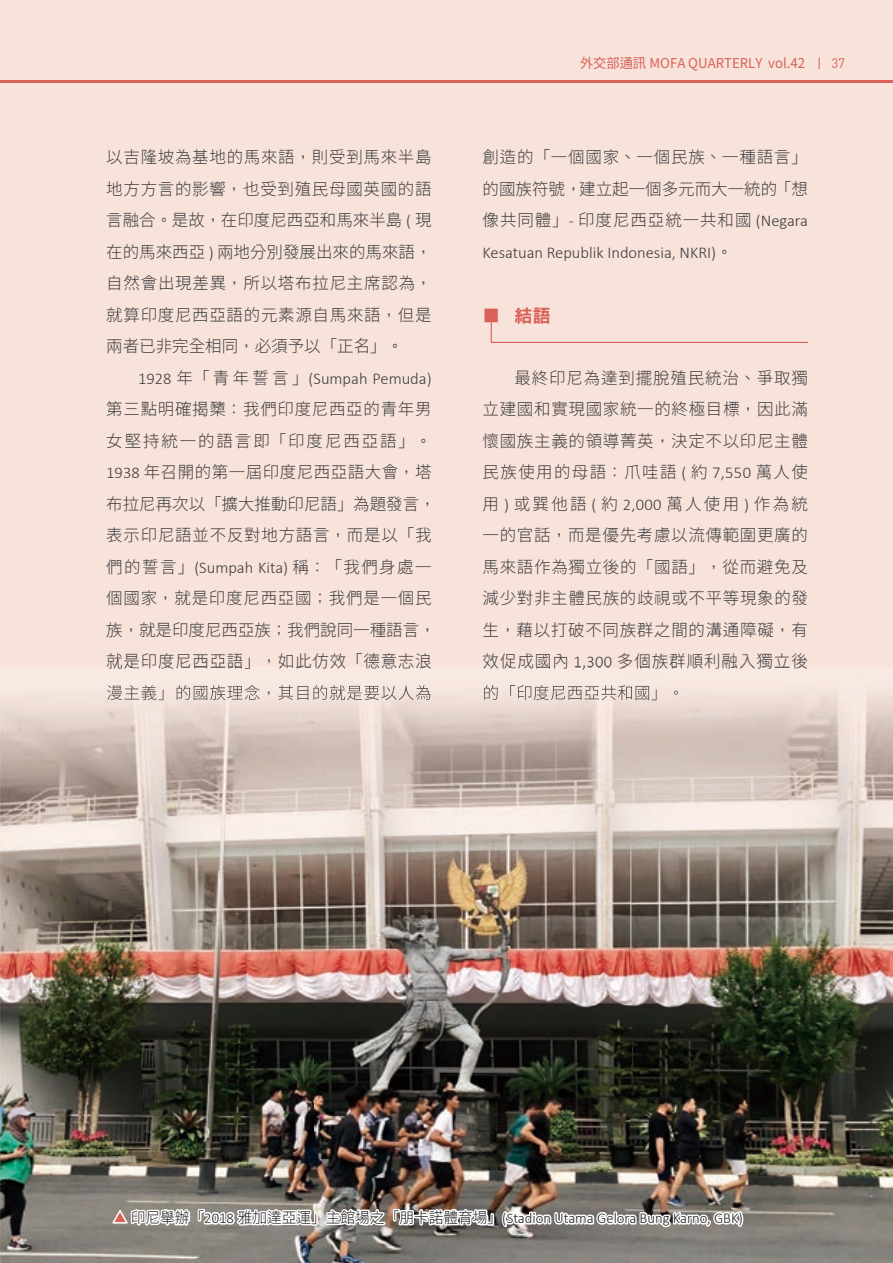
<style>
.page{position:relative;width:893px;height:1263px;background:#f8e3db}
.page>*{position:absolute;margin:0;border:0;box-sizing:border-box;transform-origin:0 0}
.t1{font:18px "DF Hei Std W9";color:#d86158}
.t2{font:300 16.5px/31.5px "Taipei Sans TC Beta";letter-spacing:.04em;color:#3e3e3f;text-align:justify}
.t3{font:300 16.5px "Calibri";color:#3e3e3f}
.t4{font:300 15px "Calibri";color:#231f20}
.t5{font:13.5px "Taipei Sans TC Beta";color:#d86158}
.s1{font-family:"Calibri"}
.s2{font-family:"Taipei Sans TC Beta"}
.s3{font-family:"DIN Pro"}
</style>
<div class="page">
<svg style="left:490px;top:313px;width:318px;height:30px"></svg>
<img style="left:0;top:678px;width:893px;height:585px">
<img style="left:892px;top:1123px;width:1px;height:129px">
<img style="left:892px;top:989px;width:1px;height:121px">
<img style="left:109px;top:668px;width:322px;height:1px">
<img style="left:107px;top:685px;width:323px;height:15px">
<img style="left:483px;top:668px;width:84px;height:1px">
<img style="left:619px;top:668px;width:188px;height:1px">
<img style="left:484px;top:685px;width:194px;height:15px">
<hr style="left:0;top:81px;width:893px;height:2px;background:#d86158">
<img style="left:111px;top:998px;width:634px;height:239px">
<p class="t2" style="left:106px;top:142px;width:327px">以吉隆坡為基地的馬來語，則受到馬來半島地方方言的影響，也受到殖民母國英國的語言融合。是故，在印度尼西亞和馬來半島 <span class="s1">(</span> 現在的馬來西亞 <span class="s1">)</span> 兩地分別發展出來的馬來語，自然會出現差異，所以塔布拉尼主席認為，就算印度尼西亞語的元素源自馬來語，但是兩者已非完全相同，必須予以「正名」。</p>
<p class="t3" style="left:138px;top:368px;width:295px">1928 <span class="s2">年「青年誓言」</span>(Sumpah Pemuda)</p>
<p class="t2" style="left:106px;top:394px;width:331px;text-align:left">第三點明確揭櫫：我們印度尼西亞的青年男女堅持統一的語言即「印度尼西亞語」。<br><span class="s1">1938</span> 年召開的第一屆印度尼西亞語大會，塔布拉尼再次以「擴大推動印尼語」為題發言，表示印尼語並不反對地方語言，而是以「我們的誓言」<span class="s1">(Sumpah Kita)</span> 稱：「我們身處一個國家，就是印度尼西亞國；我們是一個民族，就是印度尼西亞族；我們說同一種語言，就是印度尼西亞語」，如此仿效「德意志浪</p>
<p class="t5" style="left:580px;top:56px;width:267px">外交部通訊 MOFA QUARTERLY vol.42 <span class="s3">| 37</span></p>
<p class="t2" style="left:483px;top:142px;width:327px">創造的「一個國家、一個民族、一種語言」的國族符號，建立起一個多元而大一統的「想像共同體」<span class="s1">-</span> 印度尼西亞統一共和國 <span class="s1">(Negara</span></p>
<p class="t3" style="left:483px;top:242px;width:251px">Kesatuan Republik Indonesia, NKRI)<span class="s2">。</span></p>
<p class="t1" style="left:483px;top:306px;width:70px">■ 結語</p>
<p class="t2" style="left:483px;top:362px;width:327px;text-indent:32px">最終印尼為達到擺脫殖民統治、爭取獨立建國和實現國家統一的終極目標，因此滿懷國族主義的領導菁英，決定不以印尼主體民族使用的母語：爪哇語 <span class="s1">(</span> 約 <span class="s1">7,550</span> 萬人使用 <span class="s1">)</span> 或巽他語 <span class="s1">(</span> 約 <span class="s1">2,000</span> 萬人使用 <span class="s1">)</span> 作為統一的官話，而是優先考慮以流傳範圍更廣的馬來語作為獨立後的「國語」，從而避免及減少對非主體民族的歧視或不平等現象的發生，藉以打破不同族群之間的溝通障礙，有效促成國內 <span class="s1">1,300</span> 多個族群順利融入獨立後</p>
<p class="t4" style="left:131px;top:1209px;width:614px"><span class="s2">印尼舉辦「</span>2018 <span class="s2">雅加達亞運」主館場之「朋卡諾體育場」</span>(Stadion Utama Gelora Bung Karno, GBK)</p>
</div>
